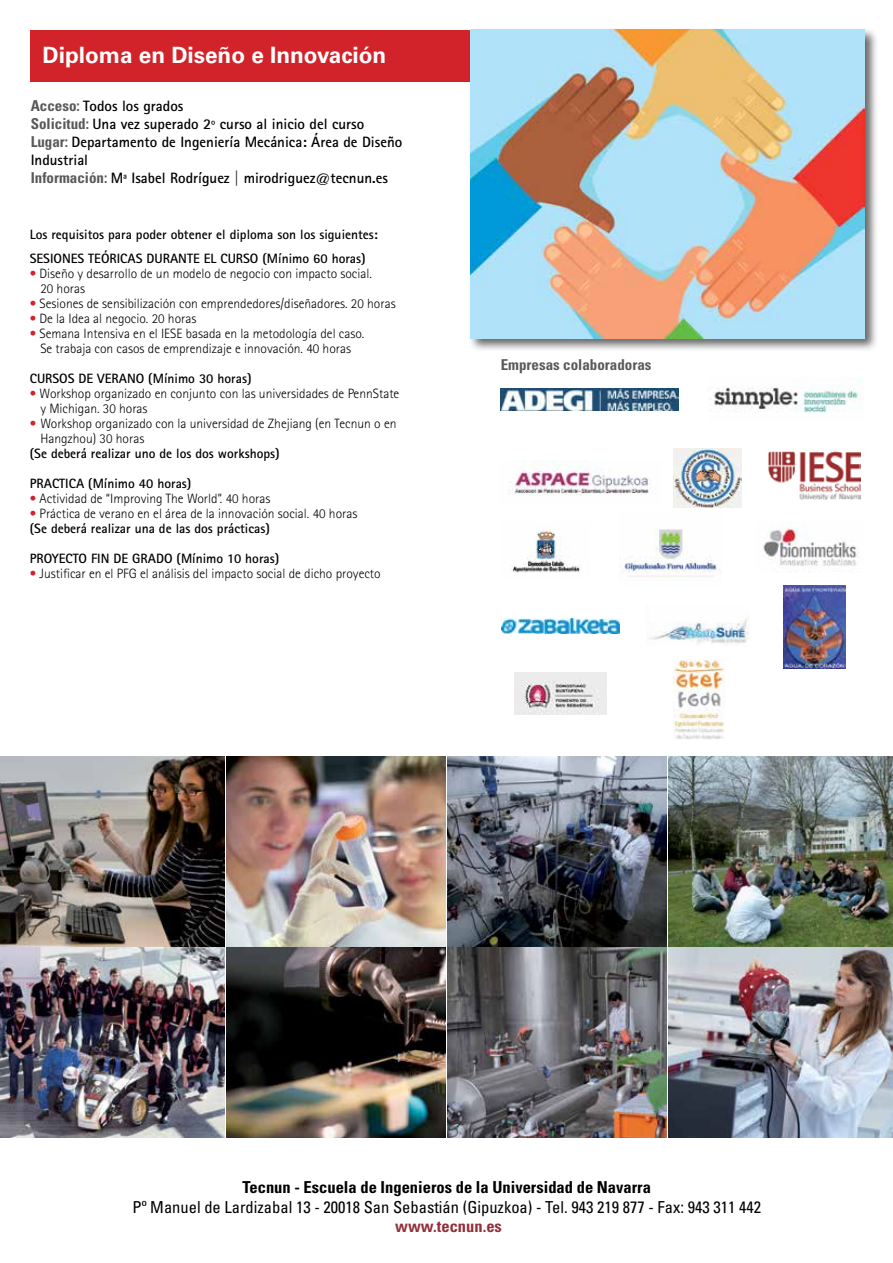
<style>
.page{position:relative;width:893px;height:1263px;background:#fff}
.page>*{position:absolute;margin:0;border:0;box-sizing:border-box;transform-origin:0 0}
.t1{font:700 22.5px "Univers LT Std";color:#fff}
.t2{font:condensed 16.5px "Univers LT Std";color:#000}
.t3{font:700 condensed 16.5px "Univers LT Std";color:#000}
.t4{font:700 condensed 16.5px "Univers LT Std";color:#92303b}
.t5{font:700 15px/18px "Rotis Sans Serif Std";color:#000}
.t6{font:700 condensed 15px "Univers LT Std";color:#58595b}
.t7{font:300 13.5px/15px "Rotis Sans Serif Std";color:#000}
.t8{font:700 13.5px/23.5px "Rotis Sans Serif Std";color:#000}
.s1{font-family:"Univers LT Std";font-stretch:condensed;color:#58595b}
.s2{color:#d2232a}
.s3{font-weight:700}
</style>
<div class="page">
<div style="left:31px;top:30px;width:833px;height:52px;background:#d2232a"></div>
<img style="left:501px;top:388px;width:177px;height:22px">
<img style="left:784px;top:586px;width:61px;height:83px">
<img style="left:649px;top:618px;width:99px;height:27px">
<img style="left:509px;top:460px;width:142px;height:36px">
<img style="left:763px;top:521px;width:94px;height:45px">
<img style="left:511px;top:529px;width:69px;height:44px">
<img style="left:619px;top:529px;width:102px;height:49px">
<img style="left:768px;top:451px;width:93px;height:48px">
<img style="left:673px;top:448px;width:69px;height:60px">
<img style="left:710px;top:378px;width:152px;height:35px">
<img style="left:502px;top:618px;width:117px;height:16px">
<img style="left:0;top:756px;width:892px;height:191px">
<img style="left:0;top:947px;width:225px;height:190px">
<img style="left:226px;top:756px;width:220px;height:190px">
<img style="left:226px;top:947px;width:220px;height:190px">
<img style="left:447px;top:756px;width:220px;height:190px">
<img style="left:447px;top:947px;width:220px;height:190px">
<img style="left:668px;top:756px;width:224px;height:190px">
<img style="left:668px;top:947px;width:224px;height:190px">
<div style="left:468px;top:28px;width:410px;height:325px;background:#000;opacity:.6"></div>
<img style="left:470px;top:30px;width:394px;height:308px">
<img style="left:514px;top:673px;width:93px;height:41px">
<img style="left:673px;top:660px;width:52px;height:79px">
<h1 class="t1" style="left:43px;top:41px;width:345px">Diploma en Diseño e Innovación</h1>
<p class="t5" style="left:31px;top:97px;width:373px"><span class="s1">Acceso:</span> Todos los grados<br><span class="s1">Solicitud:</span> Una vez superado 2º curso al inicio del curso <span class="s1">Lugar:</span> Departamento de Ingeniería Mecánica: Área de Diseño Industrial<br><span class="s1">Información:</span> Mª Isabel Rodríguez | mirodriguez@tecnun.es</p>
<p class="t8" style="left:30px;top:222px;width:350px">Los requisitos para poder obtener el diploma son los siguientes:<br>Sesiones</p>
<p class="t8" style="left:88px;top:246px;width:8px">teóricas</p>
<p class="t8" style="left:146px;top:246px;width:9px">durante</p>
<p class="t8" style="left:204px;top:246px;width:26px">el curso</p>
<p class="t8" style="left:262px;top:246px;width:105px">(Mínimo 60 horas)</p>
<p class="t7" style="left:40px;top:266px;width:333px;text-indent:-11px"><span class="s2">•</span> Diseño y desarrollo de un modelo de negocio con impacto social.<br>20 horas</p>
<p class="t7" style="left:30px;top:296px;width:367px"><span class="s2">•</span> Sesiones de sensibilización con emprendedores/diseñadores. 20 horas</p>
<p class="t7" style="left:30px;top:311px;width:168px"><span class="s2">•</span> De la Idea al negocio. 20 horas</p>
<p class="t7" style="left:30px;top:326px;width:336px;text-align:center"><span class="s2">•</span> Semana Intensiva en el IESE basada en la metodología del caso.<br>Se trabaja con casos de emprendizaje e innovación. 40 horas</p>
<p class="t8" style="left:30px;top:366px;width:16px">Cursos</p>
<p class="t8" style="left:79px;top:366px;width:35px">de Verano</p>
<p class="t8" style="left:148px;top:366px;width:105px">(Mínimo 30 horas)</p>
<p class="t7" style="left:40px;top:386px;width:360px;text-indent:-11px"><span class="s2">•</span> Workshop organizado en conjunto con las universidades de PennState y Michigan. 30 horas</p>
<p class="t7" style="left:40px;top:416px;width:358px;text-indent:-11px"><span class="s2">•</span> Workshop organizado con la universidad de Zhejiang (en Tecnun o en<br>Hangzhou) 30 horas</p>
<p class="t8" style="left:30px;top:441px;width:251px">(Se deberá realizar uno de los dos workshops)</p>
<p class="t8" style="left:30px;top:471px;width:15px">Practica</p>
<p class="t8" style="left:88px;top:471px;width:105px">(Mínimo 40 horas)</p>
<p class="t7" style="left:30px;top:491px;width:242px"><span class="s2">•</span> Actividad de “Improving The World”. 40 horas</p>
<p class="t7" style="left:30px;top:506px;width:329px"><span class="s2">•</span> Práctica de verano en el área de la innovación social. 40 horas <span class="s3">(Se deberá realizar una de las dos prácticas)</span></p>
<p class="t8" style="left:30px;top:546px;width:15px">Proyecto</p>
<p class="t8" style="left:91px;top:546px;width:7px">fin</p>
<p class="t8" style="left:114px;top:546px;width:28px">de grado</p>
<p class="t8" style="left:177px;top:546px;width:104px">(Mínimo 10 horas)</p>
<p class="t7" style="left:30px;top:566px;width:352px"><span class="s2">•</span> Justificar en el PFG el análisis del impacto social de dicho proyecto</p>
<p class="t6" style="left:501px;top:356px;width:152px">Empresas colaboradoras</p>
<p class="t3" style="left:243px;top:1177px;width:410px">Tecnun - Escuela de Ingenieros de la Universidad de Navarra</p>
<p class="t2" style="left:133px;top:1196px;width:630px">Pº Manuel de Lardizabal 13 - 20018 San Sebastián (Gipuzkoa) - Tel. 943 219 877 - Fax: 943 311 442</p>
<p class="t4" style="left:395px;top:1216px;width:108px">www.tecnun.es</p>
</div>
